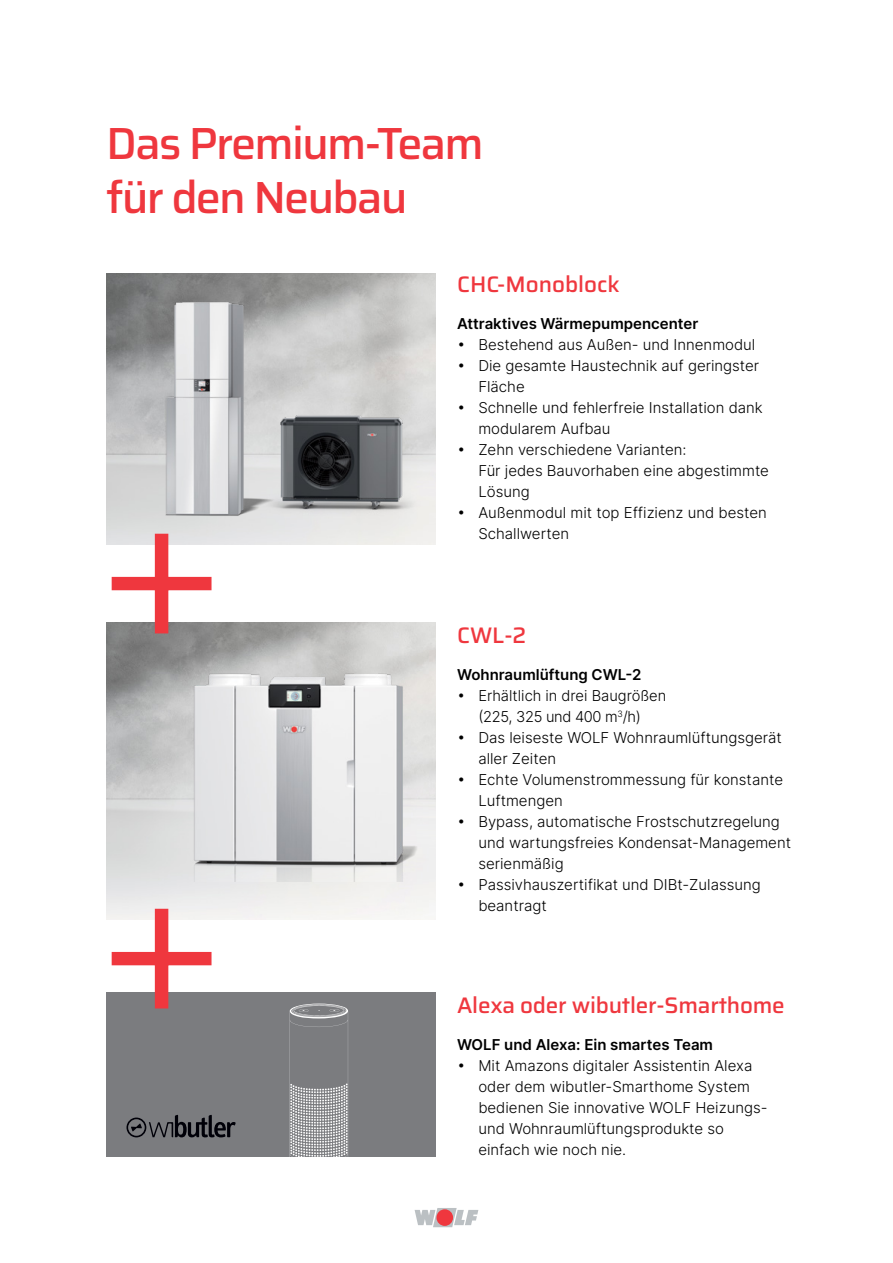
<style>
.page{position:relative;width:893px;height:1263px;background:#fff}
.page>*{position:absolute;margin:0;border:0;box-sizing:border-box;transform-origin:0 0}
.t1{font:300 221.85px/375px "Inter";color:#ef373e}
.t2{font:500 45px/54px "Saira";letter-spacing:-.04em;color:#ef373e}
.t3{font:500 22.5px "Saira";letter-spacing:-.01em;color:#ef373e}
.t4{font:300 15px/21px "Inter";color:#000}
.t5{font:600 15px "Inter";color:#000}
</style>
<div class="page">
<svg style="left:415px;top:1208px;width:63px;height:19px"></svg>
<div style="left:436px;top:1209px;width:17px;height:17px;background:#ef373e;border-radius:50%"></div>
<div style="left:106px;top:992px;width:330px;height:165px;background:#7b7c7f"></div>
<svg style="left:290px;top:1003px;width:58px;height:154px"></svg>
<img style="left:184px;top:633px;width:252px;height:248px">
<img style="left:106px;top:274px;width:330px;height:271px">
<img style="left:125px;top:294px;width:197px;height:235px">
<img style="left:259px;top:414px;width:165px;height:113px">
<svg style="left:127px;top:1115px;width:109px;height:22px"></svg>
<h2 class="t2" style="left:106px;top:114px;width:379px">Das Premium-Team für den Neubau</h2>
<h1 class="t1" style="left:89px;top:374px;width:146px">+ +</h1>
<h3 class="t3" style="left:457px;top:266px;width:164px">CHC-Monoblock</h3>
<p class="t5" style="left:457px;top:312px;width:243px">Attraktives Wärmepumpencenter</p>
<p class="t4" style="left:457px;top:333px;width:300px">• Bestehend aus Außen- und Innenmodul</p>
<p class="t4" style="left:478px;top:354px;width:282px;text-indent:-21px">• Die gesamte Haustechnik auf geringster<br>Fläche</p>
<p class="t4" style="left:478px;top:396px;width:286px;text-indent:-21px">• Schnelle und fehlerfreie Installation dank modularem Aufbau</p>
<p class="t4" style="left:478px;top:438px;width:292px;text-indent:-21px">• Zehn verschiedene Varianten:<br>Für jedes Bauvorhaben eine abgestimmte<br>Lösung</p>
<p class="t4" style="left:478px;top:501px;width:290px;text-indent:-21px">• Außenmodul mit top Effizienz und besten<br>Schallwerten</p>
<h3 class="t3" style="left:457px;top:617px;width:71px">CWL-2</h3>
<p class="t5" style="left:457px;top:664px;width:186px">Wohnraumlüftung CWL-2</p>
<p class="t4" style="left:457px;top:685px;width:211px;text-align:center">• Erhältlich in drei Baugrößen (225, 325 und 400 m<sup>3</sup>/h)</p>
<p class="t4" style="left:478px;top:727px;width:305px;text-indent:-21px">• Das leiseste WOLF Wohnraumlüftungsgerät aller Zeiten</p>
<p class="t4" style="left:478px;top:769px;width:306px;text-indent:-21px">• Echte Volumenstrommessung für konstante<br>Luftmengen</p>
<p class="t4" style="left:478px;top:811px;width:314px;text-indent:-21px">• Bypass, automatische Frostschutzregelung und wartungsfreies Kondensat-Management serienmäßig</p>
<p class="t4" style="left:478px;top:874px;width:284px;text-indent:-21px">• Passivhauszertifikat und DIBt-Zulassung beantragt</p>
<h3 class="t3" style="left:457px;top:987px;width:329px">Alexa oder wibutler-Smarthome</h3>
<p class="t5" style="left:457px;top:1033px;width:257px">WOLF und Alexa: Ein smartes Team</p>
<p class="t4" style="left:478px;top:1054px;width:291px;text-indent:-21px">• Mit Amazons digitaler Assistentin Alexa oder dem wibutler-Smarthome System bedienen Sie innovative WOLF Heizungs&shy;und Wohnraumlüftungsprodukte so einfach wie noch nie.</p>
</div>
